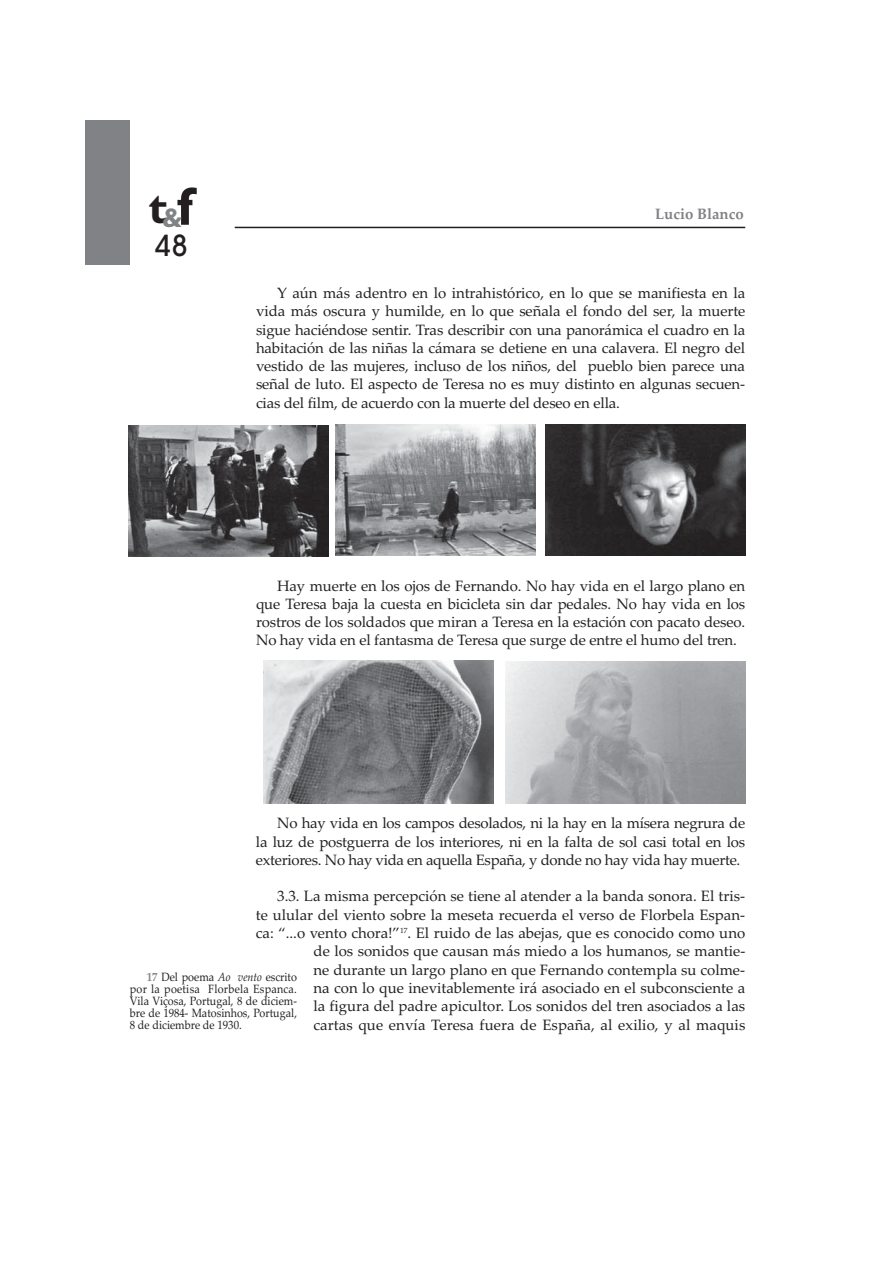
<style>
.page{position:relative;width:893px;height:1263px;background:#fff}
.page>*{position:absolute;margin:0;border:0;box-sizing:border-box;transform-origin:0 0}
.t1{font:700 45px "Gill Sans";color:#231f20}
.t2{font:500 30px "Avant Garde IT Cby BT";color:#231f20}
.t3{font:15px/18.3px "Palatino Linotype";color:#231f20;text-align:justify}
.t4{font:700 15px "Palatino Linotype";color:#808285}
.t5{font:12px/12px "Palatino Linotype";color:#231f20;text-align:justify;scale:.9 1}
.s1{font-size:54px}
.s2{font-weight:700;color:#808285}
.s3{font-style:italic}
</style>
<div class="page">
<div style="left:85px;top:121px;width:44px;height:144px;background:#808285"></div>
<hr style="left:235px;top:227px;width:510px;height:1px;background:#231f20">
<img style="left:505px;top:661px;width:240px;height:142px">
<img style="left:263px;top:661px;width:231px;height:142px">
<img style="left:128px;top:426px;width:200px;height:131px">
<img style="left:336px;top:425px;width:200px;height:131px">
<img style="left:545px;top:425px;width:200px;height:131px">
<h1 class="t1" style="left:149px;top:181px;width:46px">t<sub>&amp;</sub><span class="s1">f</span></h1>
<h2 class="t2" style="left:154px;top:235px;width:36px">48</h2>
<p class="t4" style="left:655px;top:205px;width:90px">Lucio Blanco</p>
<p class="t3" style="left:256px;top:285px;width:491px;text-indent:21px">Y aún más adentro en lo intrahistórico, en lo que se manifiesta en la vida más oscura y humilde, en lo que señala el fondo del ser, la muerte sigue haciéndose sentir. Tras describir con una panorámica el cuadro en la habitación de las niñas la cámara se detiene en una calavera. El negro del vestido de las mujeres, incluso de los niños, del pueblo bien parece una señal de luto. El aspecto de Teresa no es muy distinto en algunas secuen&shy;cias del film, de acuerdo con la muerte del deseo en ella.</p>
<p class="t3" style="left:256px;top:578px;width:491px;text-indent:21px">Hay muerte en los ojos de Fernando. No hay vida en el largo plano en que Teresa baja la cuesta en bicicleta sin dar pedales. No hay vida en los rostros de los soldados que miran a Teresa en la estación con pacato deseo.<br>No hay vida en el fantasma de Teresa que surge de entre el humo del tren.</p>
<p class="t3" style="left:256px;top:816px;width:491px;text-indent:21px">No hay vida en los campos desolados, ni la hay en la mísera negrura de la luz de postguerra de los interiores, ni en la falta de sol casi total en los exteriores. No hay vida en aquella España, y donde no hay vida hay muerte.</p>
<p class="t3" style="left:256px;top:889px;width:491px;text-align:right">3.3. La misma percepción se tiene al atender a la banda sonora. El tris-<br>te ulular del viento sobre la meseta recuerda el verso de Florbela Espan&shy;ca: “...o vento chora!”<sup>17</sup>. El ruido de las abejas, que es conocido como uno de los sonidos que causan más miedo a los humanos, se mantie-<br>ne durante un largo plano en que Fernando contempla su colme-<br>na con lo que inevitablemente irá asociado en el subconsciente a<br>la figura del padre apicultor. Los sonidos del tren asociados a las<br>cartas que envía Teresa fuera de España, al exilio, y al maquis</p>
<p class="t5" style="left:130px;top:972px;width:187px;text-indent:17px"><span class="s2">17</span> Del poema <span class="s3">Ao vento</span> escrito por la poetisa Florbela Espanca.<br>Vila Viçosa, Portugal, 8 de diciem&shy;bre de 1984- Matosinhos, Portugal, 8 de diciembre de 1930.</p>
</div>
